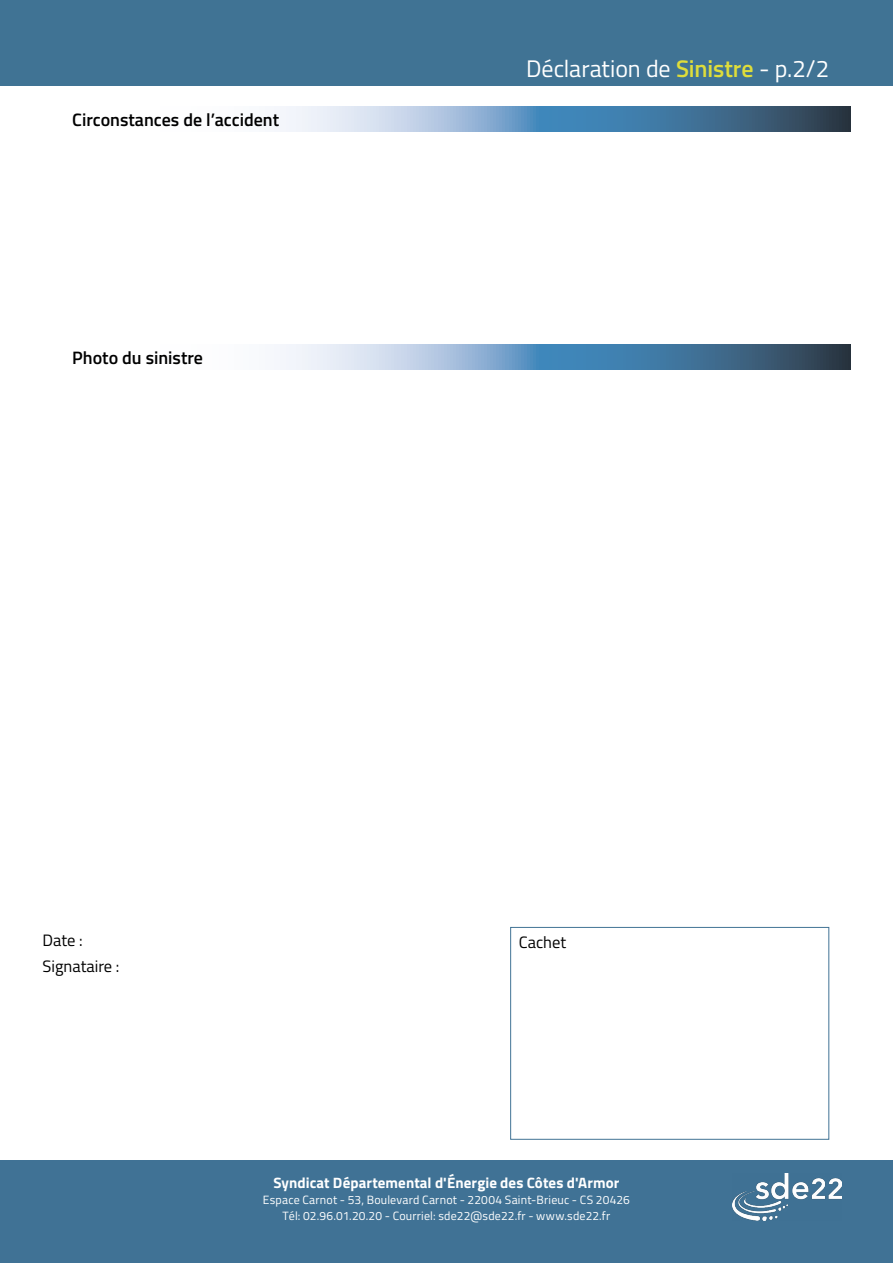
<style>
.page{position:relative;width:893px;height:1263px;background:#fff}
.page>*{position:absolute;margin:0;border:0;box-sizing:border-box;transform-origin:0 0}
.t1{font:24px "Titillium";letter-spacing:-.005em;color:#fff}
.t2{font:600 18px "Titillium";color:#000}
.t3{font:16.5px/25.5px "Titillium";color:#000}
.t4{font:700 15px "Titillium";letter-spacing:.005em;color:#fff}
.t5{font:12px/16px "Titillium";letter-spacing:.015em;color:#fff;text-align:center}
.s1{font-weight:600;color:#dfdd3a}
</style>
<div class="page">
<div style="left:0;top:0;width:893px;height:85px;background:#407394"></div>
<div style="left:0;top:1161px;width:893px;height:102px;background:#407295"></div>
<img style="left:733px;top:1174px;width:109px;height:46px">
<svg style="left:280px;top:106px;width:570px;height:26px;background:#7497b5"></svg>
<svg style="left:280px;top:344px;width:570px;height:26px;background:#7497b5"></svg>
<div style="left:510px;top:927px;width:319px;height:213px;border:1px solid #417395"></div>
<h2 class="t2" style="left:72px;top:106px;width:208px">Circonstances de l’accident</h2>
<h2 class="t2" style="left:72px;top:344px;width:132px">Photo du sinistre</h2>
<h1 class="t1" style="left:526px;top:51px;width:304px">Déclaration de <span class="s1">Sinistre</span> - p.2/2</h1>
<h3 class="t3" style="left:43px;top:927px;width:78px">Date :<br>Signataire :</h3>
<h3 class="t3" style="left:519px;top:928px;width:49px">Cachet</h3>
<p class="t4" style="left:274px;top:1172px;width:347px">Syndicat Départemental d'Énergie des Côtes d'Armor</p>
<p class="t5" style="left:263px;top:1192px;width:369px">Espace Carnot - 53, Boulevard Carnot - 22004 Saint-Brieuc - CS 20426<br>Tél: 02.96.01.20.20 - Courriel: sde22@sde22.fr - www.sde22.fr</p>
</div>
